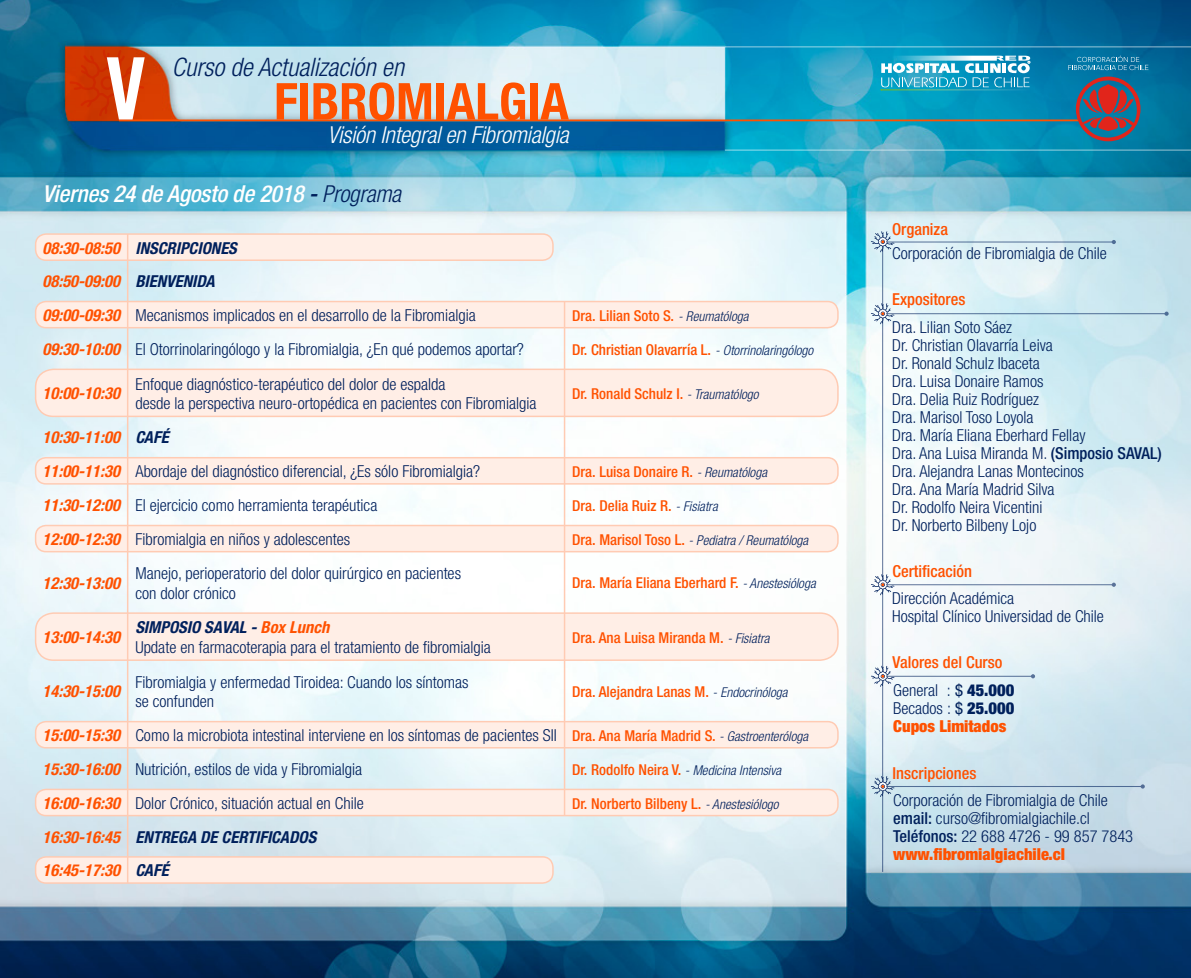
<style>
.page{position:relative;width:1191px;height:978px;background:#fff}
.page>*{position:absolute;margin:0;border:0;box-sizing:border-box;transform-origin:0 0}
.t1{font:700 condensed 87.15px "Helvetica Neue";color:#fff;scale:.85 1}
.t2{font:700 condensed 51px "Helvetica Neue";color:#ff5100}
.t3{font:italic 300 condensed 25.5px "Helvetica Neue";color:#00205c}
.t4{font:italic 500 condensed 23.4px "Helvetica Neue";letter-spacing:-.01em;color:#fff}
.t5{font:italic 300 condensed 23.4px "Helvetica Neue";letter-spacing:-.01em;color:#fff}
.t6{font:300 condensed 16.5px/18px "Helvetica Neue";color:#00205c}
.t7{font:italic 700 condensed 16.5px/33.9px "Helvetica Neue";color:#ff5100}
.t8{font:500 condensed 16.5px/27.8px "Helvetica Neue";color:#ff5100}
.t9{font:italic 700 condensed 16.5px/33.8px "Helvetica Neue";color:#00205c}
.t10{font:900 condensed 16.5px/18px "Helvetica Neue";color:#ff5100}
.t11{font:500 condensed 15px "Helvetica Neue";color:#ff5100}
.t12{font:italic 300 condensed 13.5px "Helvetica Neue";color:#00205c}
.s1{color:#00205c}
.s2{font-weight:300;color:#00205c}
.s3{font-weight:700;font-style:italic}
.s4{font-weight:700;font-style:italic;color:#ff5100}
.s5{font-weight:300;font-style:italic;font-size:13.5px;color:#00205c}
.s6{font-weight:500;font-style:normal;font-size:15px;color:#ff5100}
.s7{font-weight:500}
.s8{font-weight:400;color:#00205c}
.s9{font-weight:900;color:#00205c}
.s10{font-weight:900;color:#ff5100}
</style>
<div class="page">
<img style="left:0;top:0;width:1191px;height:978px">
<hr style="left:882px;top:235px;width:1px;height:637px;background:#00205c">
<hr style="left:119px;top:119px;width:960px;height:2px;background:#ff5100">
<div style="left:36px;top:613px;width:802px;height:47px;background:#ffeee6;border-radius:18px"></div>
<div style="left:35px;top:612px;width:803px;height:49px;border:2px solid #ffcbb3;border-radius:18px"></div>
<div style="left:36px;top:857px;width:517px;height:26px;background:#ffeee6;border-radius:10px"></div>
<div style="left:35px;top:856px;width:519px;height:28px;border:2px solid #ffcbb3;border-radius:10px"></div>
<div style="left:36px;top:789px;width:802px;height:27px;background:#ffeee6;border-radius:10px"></div>
<div style="left:35px;top:789px;width:803px;height:27px;border:2px solid #ffcbb3;border-radius:10px"></div>
<div style="left:36px;top:722px;width:802px;height:26px;background:#ffeee6;border-radius:10px"></div>
<div style="left:35px;top:721px;width:803px;height:28px;border:2px solid #ffcbb3;border-radius:10px"></div>
<div style="left:36px;top:369px;width:802px;height:47px;background:#ffeee6;border-radius:18px"></div>
<div style="left:35px;top:369px;width:803px;height:48px;border:2px solid #ffcbb3;border-radius:18px"></div>
<div style="left:36px;top:525px;width:802px;height:27px;background:#ffeee6;border-radius:10px"></div>
<div style="left:35px;top:525px;width:803px;height:27px;border:2px solid #ffcbb3;border-radius:10px"></div>
<div style="left:36px;top:234px;width:517px;height:26px;background:#ffeee6;border-radius:10px"></div>
<div style="left:35px;top:233px;width:519px;height:28px;border:2px solid #ffcbb3;border-radius:10px"></div>
<div style="left:36px;top:458px;width:802px;height:26px;background:#ffeee6;border-radius:10px"></div>
<div style="left:35px;top:457px;width:803px;height:28px;border:2px solid #ffcbb3;border-radius:10px"></div>
<div style="left:36px;top:302px;width:802px;height:26px;background:#ffeee6;border-radius:10px"></div>
<div style="left:35px;top:301px;width:803px;height:27px;border:2px solid #ffcbb3;border-radius:10px"></div>
<hr style="left:127px;top:234px;width:1px;height:649px;background:#ffcbb3">
<hr style="left:564px;top:302px;width:1px;height:514px;background:#ffcbb3">
<svg style="left:1075px;top:77px;width:65px;height:64px"></svg>
<svg style="left:1068px;top:56px;width:80px;height:14px"></svg>
<svg style="left:880px;top:56px;width:150px;height:35px"></svg>
<hr style="left:725px;top:150px;width:466px;height:1px;background:#fff">
<hr style="left:725px;top:47px;width:466px;height:1px;background:#fff">
<svg style="left:70px;top:50px;width:74px;height:66px"></svg>
<hr style="left:882px;top:313px;width:284px;height:1px;background:#00205c">
<svg style="left:1164px;top:312px;width:4px;height:4px"></svg>
<svg style="left:871px;top:303px;width:23px;height:21px"></svg>
<hr style="left:882px;top:676px;width:151px;height:1px;background:#00205c">
<svg style="left:1031px;top:674px;width:4px;height:4px"></svg>
<svg style="left:871px;top:666px;width:23px;height:21px"></svg>
<hr style="left:882px;top:786px;width:260px;height:1px;background:#00205c">
<svg style="left:1140px;top:784px;width:4px;height:5px"></svg>
<svg style="left:871px;top:776px;width:23px;height:21px"></svg>
<hr style="left:882px;top:241px;width:231px;height:2px;background:#00205c">
<svg style="left:1111px;top:240px;width:5px;height:4px"></svg>
<svg style="left:871px;top:231px;width:23px;height:21px"></svg>
<hr style="left:882px;top:584px;width:231px;height:1px;background:#00205c">
<svg style="left:1111px;top:583px;width:5px;height:4px"></svg>
<svg style="left:871px;top:574px;width:23px;height:21px"></svg>
<h1 class="t1" style="left:107px;top:36px;width:47px">V</h1>
<h3 class="t3" style="left:172px;top:52px;width:234px">Curso de Actualización en</h3>
<h2 class="t2" style="left:274px;top:71px;width:296px">FIBROMIALGIA</h2>
<h3 class="t5" style="left:327px;top:121px;width:243px">Visión Integral en Fibromialgia</h3>
<h3 class="t4" style="left:43px;top:180px;width:360px">Viernes 24 de Agosto de 2018 <span class="s1">-</span> <span class="s2">Programa</span></h3>
<p class="t7" style="left:43px;top:231px;width:79px">08:30-08:50</p>
<p class="t9" style="left:135px;top:231px;width:103px">INSCRIPCIONES</p>
<p class="t7" style="left:43px;top:264px;width:79px;text-align:justify">08:50-09:00<br>09:00-09:30<br>09:30-10:00</p>
<p class="t7" style="left:43px;top:376px;width:79px">10:00-10:30</p>
<p class="t7" style="left:43px;top:420px;width:79px">10:30-11:00</p>
<p class="t7" style="left:43px;top:454px;width:79px">11:00-11:30<br>11:30-12:00</p>
<p class="t7" style="left:43px;top:522px;width:79px">12:00-12:30</p>
<p class="t7" style="left:43px;top:566px;width:79px">12:30-13:00</p>
<p class="t7" style="left:43px;top:620px;width:79px">13:00-14:30</p>
<p class="t7" style="left:43px;top:674px;width:79px">14:30-15:00</p>
<p class="t7" style="left:43px;top:718px;width:79px;text-align:justify">15:00-15:30<br>15:30-16:00<br>16:00-16:30</p>
<p class="t7" style="left:43px;top:820px;width:79px">16:30-16:45<br>16:45-17:30</p>
<p class="t9" style="left:135px;top:264px;width:81px">BIENVENIDA</p>
<p class="t6" style="left:135px;top:298px;width:390px;line-height:34.2px">Mecanismos implicados en el desarrollo de la Fibromialgia<br>El Otorrinolaringólogo y la Fibromialgia, ¿En qué podemos aportar?<br>Enfoque diagnóstico-terapéutico del dolor de espalda</p>
<p class="t6" style="left:135px;top:394px;width:403px">desde la perspectiva neuro-ortopédica en pacientes con Fibromialgia</p>
<p class="t9" style="left:135px;top:421px;width:35px">CAFÉ</p>
<p class="t6" style="left:135px;top:454px;width:346px;line-height:33.9px">Abordaje del diagnóstico diferencial, ¿Es sólo Fibromialgia?<br>El ejercicio como herramienta terapéutica</p>
<p class="t6" style="left:135px;top:530px;width:216px">Fibromialgia en niños y adolescentes</p>
<p class="t6" style="left:135px;top:563px;width:327px;line-height:19.8px">Manejo, perioperatorio del dolor quirúrgico en pacientes con dolor crónico</p>
<p class="t6" style="left:135px;top:617px;width:357px;line-height:19.8px"><span class="s3">SIMPOSIO SAVAL -</span> <span class="s4">Box Lunch<br></span>Update en farmacoterapia para el tratamiento de fibromialgia</p>
<p class="t6" style="left:135px;top:672px;width:335px;line-height:19.8px">Fibromialgia y enfermedad Tiroidea: Cuando los síntomas se confunden</p>
<p class="t6" style="left:135px;top:718px;width:423px;line-height:33.9px">Como la microbiota intestinal interviene en los síntomas de pacientes SII<br>Nutrición, estilos de vida y Fibromialgia<br>Dolor Crónico, situación actual en Chile</p>
<p class="t9" style="left:135px;top:820px;width:182px">ENTREGA DE CERTIFICADOS<br>CAFÉ</p>
<p class="t11" style="left:572px;top:307px;width:178px">Dra. Lilian Soto S. <span class="s5">- Reumatóloga</span></p>
<p class="t11" style="left:572px;top:341px;width:242px">Dr. Christian Olavarría L. <span class="s5">- Otorrinolaringólogo</span></p>
<p class="t11" style="left:572px;top:384px;width:188px">Dr. Ronald Schulz I. <span class="s5">- Traumatólogo</span></p>
<p class="t11" style="left:572px;top:463px;width:196px">Dra. Luisa Donaire R. <span class="s5">- Reumatóloga</span></p>
<p class="t11" style="left:572px;top:497px;width:147px">Dra. Delia Ruiz R. <span class="s5">- Fisiatra</span></p>
<p class="t12" style="left:572px;top:533px;width:238px"><span class="s6">Dra. Marisol Toso L.</span> - Pediatra / Reumatóloga</p>
<p class="t11" style="left:572px;top:574px;width:245px">Dra. María Eliana Eberhard F. <span class="s5">- Anestesióloga</span></p>
<p class="t11" style="left:572px;top:628px;width:199px">Dra. Ana Luisa Miranda M. <span class="s5">- Fisiatra</span></p>
<p class="t11" style="left:572px;top:682px;width:217px">Dra. Alejandra Lanas M. <span class="s5">- Endocrinóloga</span></p>
<p class="t11" style="left:572px;top:727px;width:237px">Dra. Ana María Madrid S. <span class="s5">- Gastroenteróloga</span></p>
<p class="t12" style="left:572px;top:763px;width:210px"><span class="s6">Dr. Rodolfo Neira V.</span> - Medicina Intensiva</p>
<p class="t11" style="left:572px;top:795px;width:208px">Dr. Norberto Bilbeny L. <span class="s5">- Anestesiólogo</span></p>
<p class="t8" style="left:892px;top:215px;width:57px">Organiza</p>
<p class="t6" style="left:892px;top:244px;width:216px">Corporación de Fibromialgia de Chile</p>
<p class="t8" style="left:892px;top:285px;width:75px">Expositores</p>
<p class="t6" style="left:892px;top:318px;width:271px">Dra. Lilian Soto Sáez<br>Dr. Christian Olavarría Leiva<br>Dr. Ronald Schulz Ibaceta<br>Dra. Luisa Donaire Ramos<br>Dra. Delia Ruiz Rodríguez<br>Dra. Marisol Toso Loyola<br>Dra. María Eliana Eberhard Fellay<br>Dra. Ana Luisa Miranda M. <span class="s7">(Simposio SAVAL)<br></span>Dra. Alejandra Lanas Montecinos<br>Dra. Ana María Madrid Silva<br>Dr. Rodolfo Neira Vicentini<br>Dr. Norberto Bilbeny Lojo</p>
<p class="t8" style="left:892px;top:557px;width:81px">Certificación</p>
<p class="t6" style="left:892px;top:589px;width:213px">Dirección Académica<br>Hospital Clínico Universidad de Chile</p>
<p class="t8" style="left:892px;top:648px;width:123px">Valores del Curso<br><span class="s2">General :</span> <span class="s8">$</span> <span class="s9">45.000</span></p>
<p class="t10" style="left:893px;top:699px;width:123px"><span class="s2">Becados :</span> <span class="s8">$</span> <span class="s1">25.000<br></span>Cupos Limitados</p>
<p class="t8" style="left:892px;top:759px;width:85px">Inscripciones</p>
<p class="t6" style="left:893px;top:791px;width:241px">Corporación de Fibromialgia de Chile <span class="s7">email:</span> curso@fibromialgiachile.cl <span class="s7">Teléfonos:</span> 22 688 4726 - 99 857 7843 <span class="s10">www.fibromialgiachile.cl</span></p>
</div>
